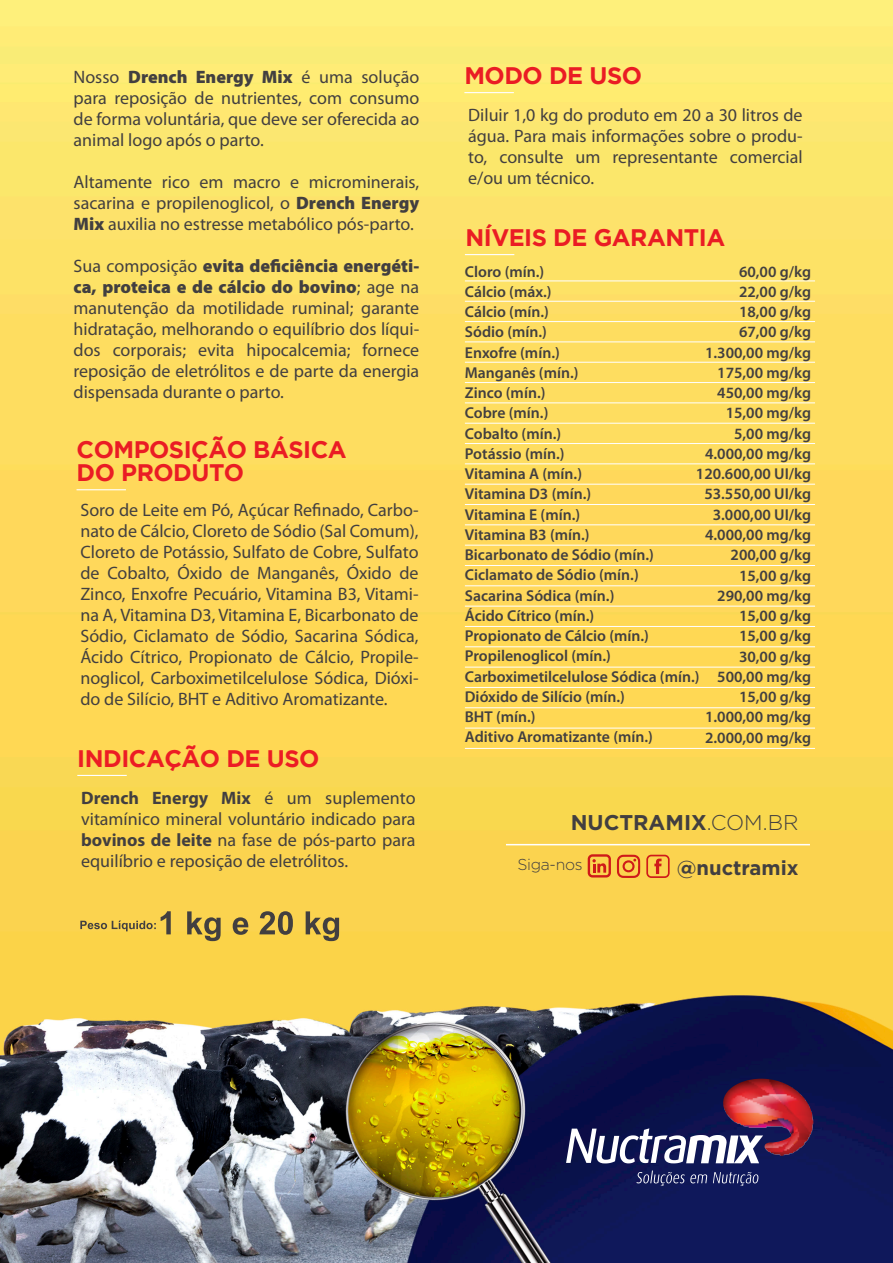
<style>
.page{position:relative;width:893px;height:1263px;background:#fff}
.page>*{position:absolute;margin:0;border:0;box-sizing:border-box;transform-origin:0 0}
.t1{font:700 23.85px/23px "Gotham";letter-spacing:-.02em;color:#ea1c24}
.t2{font:700 23.85px "Gotham";letter-spacing:-.02em;color:#ec1c24}
.t3{font:700 21.3px "Gotham";color:#423f40}
.t4{font:700 20.1px "Gotham";color:#423f40}
.t5{font:18px/21px "Myriad Pro";color:#423f40;text-align:justify}
.t6{font:600 15.75px/20.2px "Myriad Pro";color:#423f40}
.t7{font:300 15.75px "Gotham";letter-spacing:-.02em;color:#423f40}
.s1{font-weight:900}
.s2{font-weight:700}
.s3{font-weight:300}
</style>
<div class="page">
<img style="left:0;top:0;width:893px;height:1263px">
<hr style="left:77px;top:775px;width:50px;height:1px;background:#fff">
<hr style="left:77px;top:489px;width:49px;height:1px;background:#fff">
<svg style="left:80px;top:911px;width:259px;height:30px;background:#cfb049"></svg>
<hr style="left:465px;top:254px;width:49px;height:1px;background:#fff">
<hr style="left:465px;top:281px;width:350px;height:1px;background:#fff">
<hr style="left:465px;top:301px;width:350px;height:1px;background:#fff">
<hr style="left:465px;top:321px;width:350px;height:1px;background:#fff">
<hr style="left:465px;top:341px;width:350px;height:1px;background:#fff">
<hr style="left:465px;top:362px;width:350px;height:1px;background:#fff">
<hr style="left:465px;top:382px;width:350px;height:1px;background:#fff">
<hr style="left:465px;top:402px;width:350px;height:1px;background:#fff">
<hr style="left:465px;top:423px;width:350px;height:1px;background:#fff">
<hr style="left:465px;top:443px;width:350px;height:1px;background:#fff">
<hr style="left:465px;top:463px;width:350px;height:1px;background:#fff">
<hr style="left:465px;top:484px;width:350px;height:1px;background:#fff">
<hr style="left:465px;top:504px;width:350px;height:1px;background:#fff">
<hr style="left:465px;top:524px;width:350px;height:1px;background:#fff">
<hr style="left:465px;top:545px;width:350px;height:1px;background:#fff">
<hr style="left:465px;top:565px;width:350px;height:1px;background:#fff">
<hr style="left:465px;top:585px;width:350px;height:1px;background:#fff">
<hr style="left:465px;top:606px;width:350px;height:1px;background:#fff">
<hr style="left:465px;top:626px;width:350px;height:1px;background:#fff">
<hr style="left:465px;top:646px;width:350px;height:1px;background:#fff">
<hr style="left:465px;top:667px;width:350px;height:1px;background:#fff">
<hr style="left:465px;top:687px;width:350px;height:1px;background:#fff">
<hr style="left:465px;top:707px;width:350px;height:1px;background:#fff">
<hr style="left:465px;top:728px;width:350px;height:1px;background:#fff">
<hr style="left:465px;top:748px;width:350px;height:1px;background:#fff">
<hr style="left:464px;top:92px;width:50px;height:1px;background:#fff">
<svg style="left:646px;top:855px;width:24px;height:23px"></svg>
<svg style="left:617px;top:855px;width:23px;height:23px"></svg>
<svg style="left:588px;top:854px;width:23px;height:23px"></svg>
<hr style="left:506px;top:844px;width:304px;height:1px;background:#fff">
<svg style="left:636px;top:1170px;width:123px;height:16px;background:#353c73"></svg>
<svg style="left:566px;top:1128px;width:197px;height:35px"></svg>
<img style="left:723px;top:1079px;width:90px;height:77px">
<p class="t5" style="left:74px;top:66px;width:347px">Nosso <span class="s1">Drench Energy Mix</span> é uma solução para reposição de nutrientes, com consumo de forma voluntária, que deve ser oferecida ao animal logo após o parto.</p>
<p class="t5" style="left:74px;top:171px;width:347px">Altamente rico em macro e microminerais, sacarina e propilenoglicol, o <span class="s1">Drench Energy Mix</span> auxilia no estresse metabólico pós-parto.</p>
<p class="t5" style="left:74px;top:255px;width:347px">Sua composição <span class="s1">evita deficiência energéti&shy;ca, proteica e de cálcio do bovino</span>; age na manutenção da motilidade ruminal; garante hidratação, melhorando o equilíbrio dos líqui&shy;dos corporais; evita hipocalcemia; fornece reposição de eletrólitos e de parte da energia dispensada durante o parto.</p>
<h1 class="t1" style="left:77px;top:437px;width:272px">COMPOSIÇÃO BÁSICA<br>DO PRODUTO</h1>
<p class="t5" style="left:80px;top:499px;width:340px">Soro de Leite em Pó, Açúcar Refinado, Carbo&shy;nato de Cálcio, Cloreto de Sódio (Sal Comum), Cloreto de Potássio, Sulfato de Cobre, Sulfato de Cobalto, Óxido de Manganês, Óxido de Zinco, Enxofre Pecuário, Vitamina B3, Vitami&shy;na A, Vitamina D3, Vitamina E, Bicarbonato de Sódio, Ciclamato de Sódio, Sacarina Sódica, Ácido Cítrico, Propionato de Cálcio, Propile&shy;noglicol, Carboximetilcelulose Sódica, Dióxi&shy;do de Silício, BHT e Aditivo Aromatizante.</p>
<h1 class="t2" style="left:77px;top:745px;width:244px">INDICAÇÃO DE USO</h1>
<p class="t5" style="left:81px;top:788px;width:336px"><span class="s2">Drench Energy Mix</span> é um suplemento vitamínico mineral voluntário indicado para <span class="s2">bovinos de leite</span> na fase de pós-parto para equilíbrio e reposição de eletrólitos.</p>
<h1 class="t1" style="left:464px;top:64px;width:179px">MODO DE USO</h1>
<p class="t5" style="left:468px;top:105px;width:336px">Diluir 1,0 kg do produto em 20 a 30 litros de água. Para mais informações sobre o produ&shy;to, consulte um representante comercial e/ou um técnico.</p>
<h1 class="t1" style="left:465px;top:225px;width:261px">NÍVEIS DE GARANTIA</h1>
<p class="t6" style="left:465px;top:261px;width:236px">Cloro (mín.)<br>Cálcio (máx.)<br>Cálcio (mín.)<br>Sódio (mín.)<br>Enxofre (mín.)<br>Manganês (mín.)<br>Zinco (mín.)<br>Cobre (mín.)<br>Cobalto (mín.)<br>Potássio (mín.)<br>Vitamina A (mín.)<br>Vitamina D3 (mín.)<br>Vitamina E (mín.)<br>Vitamina B3 (mín.)<br>Bicarbonato de Sódio (mín.)<br>Ciclamato de Sódio (mín.)<br>Sacarina Sódica (mín.)<br>Ácido Cítrico (mín.)<br>Propionato de Cálcio (mín.)<br>Propilenoglicol (mín.)<br>Carboximetilcelulose Sódica (mín.)<br>Dióxido de Silício (mín.)<br>BHT (mín.)<br>Aditivo Aromatizante (mín.)</p>
<p class="t6" style="left:696px;top:261px;width:117px;text-align:right">60,00 g/kg<br>22,00 g/kg<br>18,00 g/kg<br>67,00 g/kg<br>1.300,00 mg/kg<br>175,00 mg/kg<br>450,00 mg/kg<br>15,00 mg/kg<br>5,00 mg/kg<br>4.000,00 mg/kg<br>120.600,00 UI/kg<br>53.550,00 UI/kg<br>3.000,00 UI/kg<br>4.000,00 mg/kg<br>200,00 g/kg<br>15,00 g/kg<br>290,00 mg/kg<br>15,00 g/kg<br>15,00 g/kg<br>30,00 g/kg<br>500,00 mg/kg<br>15,00 g/kg<br>1.000,00 mg/kg<br>2.000,00 mg/kg</p>
<p class="t3" style="left:571px;top:810px;width:229px">NUCTRAMIX<span class="s3">.COM.BR</span></p>
<p class="t7" style="left:517px;top:855px;width:67px">Siga-nos</p>
<p class="t4" style="left:677px;top:856px;width:123px">@nuctramix</p>
</div>
